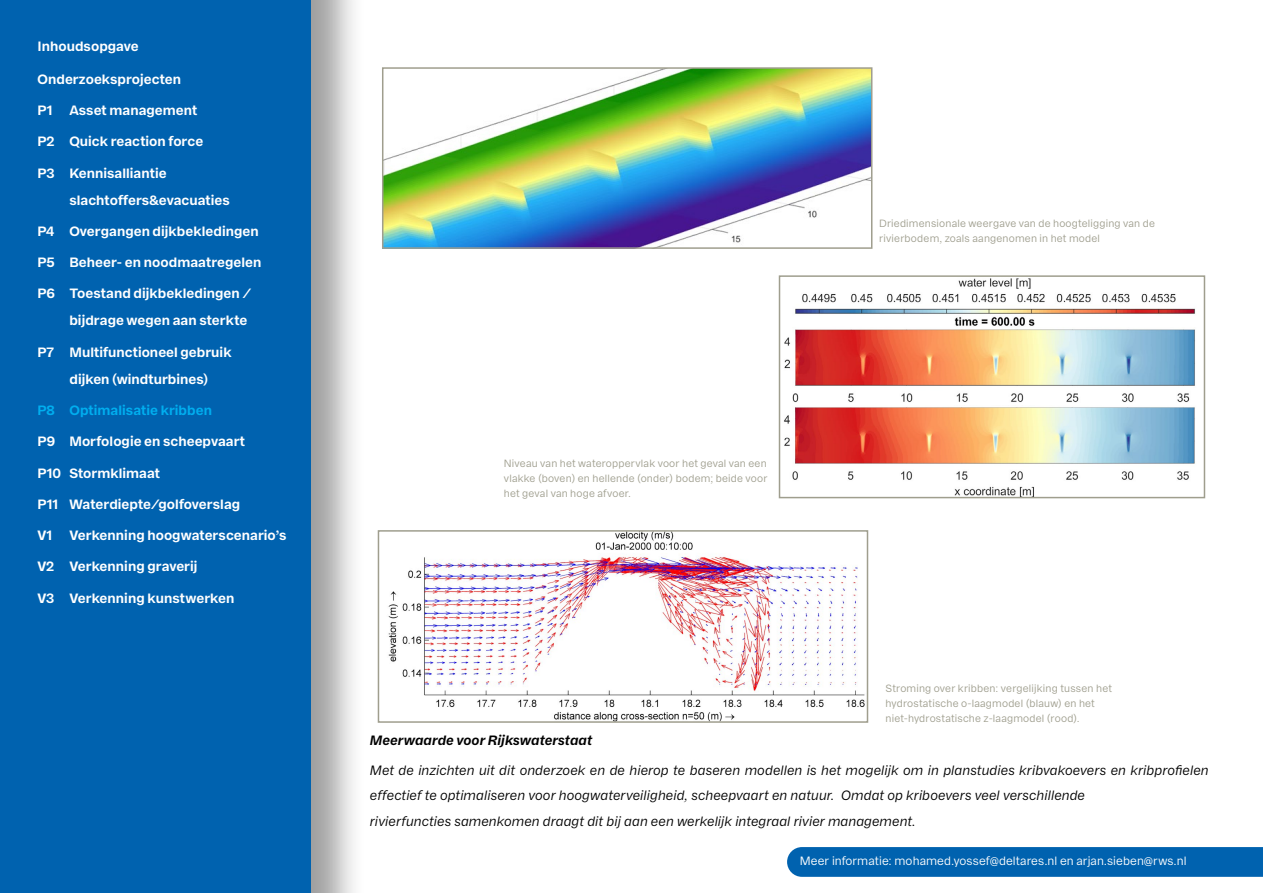
<style>
.page{position:relative;width:1263px;height:893px;background:#fff}
.page>*{position:absolute;margin:0;border:0;box-sizing:border-box;transform-origin:0 0}
.t1{font:700 13.5px/27px "Franca";letter-spacing:.005em;color:#fff}
.t2{font:italic 13.5px/25.5px "Franca";letter-spacing:.01em;color:#000}
.t3{font:italic 700 13.5px "Franca";letter-spacing:.005em;color:#000}
.t4{font:700 13.5px "Franca";letter-spacing:.005em;color:#00aeef}
.t5{font:12px "Franca";letter-spacing:.01em;color:#fff}
.t6{font:10.5px/15px "Franca";letter-spacing:.02em;color:#9f9e8e}
</style>
<div class="page">
<img style="left:385px;top:70px;width:484px;height:176px">
<div style="left:382px;top:67px;width:490px;height:182px;border:2px solid #9f9e8e"></div>
<img style="left:784px;top:278px;width:411px;height:125px">
<img style="left:783px;top:407px;width:422px;height:92px">
<img style="left:388px;top:533px;width:477px;height:187px">
<div style="left:378px;top:530px;width:490px;height:193px;border:2px solid #9f9e8e"></div>
<div style="left:779px;top:275px;width:426px;height:223px;border:2px solid #9f9e8e"></div>
<div style="left:0;top:0;width:366px;height:893px;background:#000;opacity:.38"></div>
<div style="left:0;top:0;width:310px;height:893px;background:#0062af"></div>
<svg style="left:787px;top:847px;width:476px;height:30px;background:#0364b0"></svg>
<p class="t1" style="left:37px;top:33px;width:103px">Inhoudsopgave</p>
<p class="t1" style="left:37px;top:66px;width:145px">Onderzoeksprojecten</p>
<p class="t1" style="left:37px;top:97px;width:162px">P1 Asset management</p>
<p class="t1" style="left:37px;top:128px;width:167px">P2 Quick reaction force</p>
<p class="t1" style="left:69px;top:160px;width:162px;text-indent:-32px">P3 Kennisalliantie slachtoffers&amp;evacuaties</p>
<p class="t1" style="left:38px;top:218px;width:223px">P4 Overgangen dijkbekledingen</p>
<p class="t1" style="left:38px;top:249px;width:225px">P5 Beheer- en noodmaatregelen</p>
<p class="t1" style="left:38px;top:280px;width:215px;text-align:right">P6 Toestand dijkbekledingen / bijdrage wegen aan sterkte</p>
<p class="t1" style="left:69px;top:339px;width:164px;text-indent:-32px">P7 Multifunctioneel gebruik dijken (windturbines)</p>
<p class="t4" style="left:38px;top:402px;width:176px">P8 Optimalisatie kribben</p>
<p class="t1" style="left:38px;top:428px;width:209px">P9 Morfologie en scheepvaart</p>
<p class="t1" style="left:38px;top:459px;width:124px">P10 Stormklimaat</p>
<p class="t1" style="left:38px;top:491px;width:204px">P11 Waterdiepte/golfoverslag</p>
<p class="t1" style="left:38px;top:522px;width:16px">V1</p>
<p class="t1" style="left:69px;top:522px;width:218px">Verkenning hoogwaterscenario’s</p>
<p class="t1" style="left:38px;top:553px;width:161px">V2 Verkenning graverij</p>
<p class="t1" style="left:38px;top:584px;width:198px">V3 Verkenning kunstwerken</p>
<p class="t6" style="left:504px;top:456px;width:265px;text-align:justify">Niveau van het wateroppervlak voor het geval van een vlakke (boven) en hellende (onder) bodem; beide voor het geval van hoge afvoer.</p>
<p class="t6" style="left:879px;top:216px;width:277px">Driedimensionale weergave van de hoogteligging van de rivierbodem, zoals aangenomen in het model</p>
<p class="t6" style="left:885px;top:681px;width:228px">Stroming over kribben: vergelijking tussen het hydrostatische o-laagmodel (blauw) en het niet-hydrostatische z-laagmodel (rood).</p>
<p class="t3" style="left:370px;top:732px;width:224px">Meerwaarde voor Rijkswaterstaat</p>
<p class="t2" style="left:370px;top:757px;width:840px">Met de inzichten uit dit onderzoek en de hierop te baseren modellen is het mogelijk om in planstudies kribvakoevers en kribprofielen effectief te optimaliseren voor hoogwaterveiligheid, scheepvaart en natuur. Omdat op kriboevers veel verschillende<br>rivierfuncties samenkomen draagt dit bij aan een werkelijk integraal rivier management.</p>
<p class="t5" style="left:800px;top:853px;width:388px">Meer informatie: mohamed.yossef@deltares.nl en arjan.sieben@rws.nl</p>
</div>
